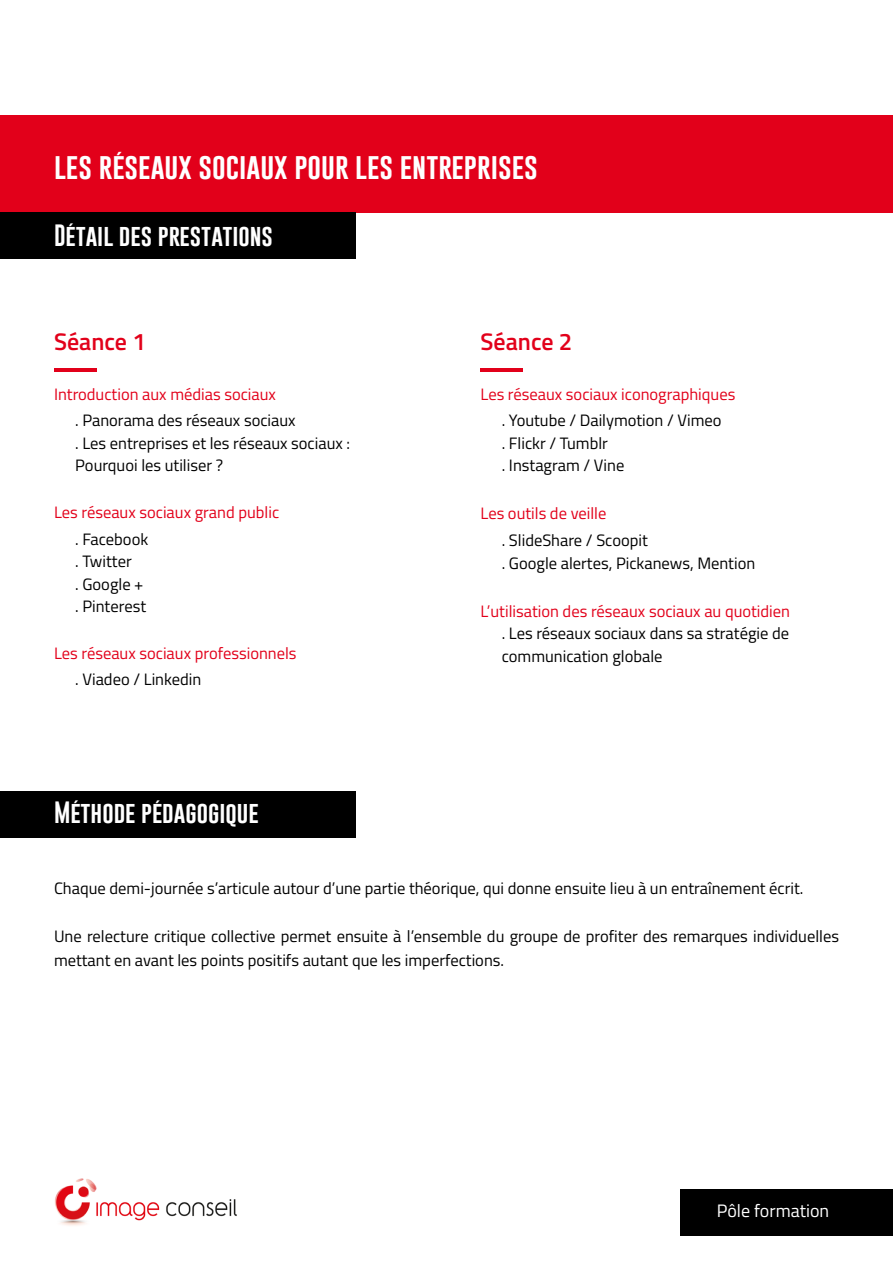
<style>
.page{position:relative;width:893px;height:1263px;background:#fff}
.page>*{position:absolute;margin:0;border:0;box-sizing:border-box;transform-origin:0 0}
.t1{font:27px "Gobold";color:#fff}
.t2{font:600 24px "Titillium Web";color:#e2001a}
.t3{font:22.5px "Gobold";color:#fff}
.t4{font:18px "Titillium Web";color:#fff}
.t5{font:16.5px/22.5px "Titillium Web";color:#000}
.t6{font:16.5px "Titillium Web";color:#e2001a}
</style>
<div class="page">
<div style="left:0;top:115px;width:893px;height:98px;background:#e2001a"></div>
<div style="left:0;top:213px;width:355px;height:46px;background:#000"></div>
<div style="left:0;top:792px;width:355px;height:46px;background:#000"></div>
<div style="left:680px;top:1189px;width:213px;height:46px;background:#000"></div>
<img style="left:55px;top:1178px;width:182px;height:48px">
<hr style="left:54px;top:368px;width:43px;height:3px;background:#e2001a">
<hr style="left:480px;top:368px;width:43px;height:3px;background:#e2001a">
<h1 class="t1" style="left:54px;top:149px;width:485px">les réseaux sociaux pour les entreprises</h1>
<h3 class="t3" style="left:54px;top:221px;width:220px">Détail des prestations</h3>
<h2 class="t2" style="left:54px;top:324px;width:93px">Séance 1</h2>
<p class="t6" style="left:54px;top:382px;width:224px">Introduction aux médias sociaux</p>
<p class="t5" style="left:75px;top:409px;width:276px">. Panorama des réseaux sociaux<br>. Les entreprises et les réseaux sociaux :<br>Pourquoi les utiliser ?</p>
<p class="t6" style="left:54px;top:500px;width:227px">Les réseaux sociaux grand public</p>
<p class="t5" style="left:75px;top:527px;width:75px">. Facebook . Twitter<br>. Google + . Pinterest</p>
<p class="t6" style="left:54px;top:641px;width:244px">Les réseaux sociaux professionnels</p>
<p class="t5" style="left:75px;top:668px;width:128px">. Viadeo / Linkedin</p>
<h3 class="t3" style="left:54px;top:798px;width:206px">Méthode pédagogique</h3>
<h2 class="t2" style="left:480px;top:324px;width:93px">Séance 2</h2>
<p class="t6" style="left:480px;top:382px;width:256px">Les réseaux sociaux iconographiques</p>
<p class="t5" style="left:502px;top:409px;width:221px">. Youtube / Dailymotion / Vimeo . Flickr / Tumblr<br>. Instagram / Vine</p>
<p class="t6" style="left:480px;top:502px;width:127px">Les outils de veille</p>
<p class="t5" style="left:502px;top:528px;width:255px">. SlideShare / Scoopit<br>. Google alertes, Pickanews, Mention</p>
<p class="t6" style="left:480px;top:599px;width:311px">L’utilisation des réseaux sociaux au quotidien</p>
<p class="t5" style="left:502px;top:621px;width:289px">. Les réseaux sociaux dans sa stratégie de communication globale</p>
<p class="t5" style="left:54px;top:876px;width:751px">Chaque demi-journée s’articule autour d’une partie théorique, qui donne ensuite lieu à un entraînement écrit.</p>
<p class="t5" style="left:54px;top:923px;width:786px;line-height:24px">Une relecture critique collective permet ensuite à l’ensemble du groupe de profiter des remarques individuelles mettant en avant les points positifs autant que les imperfections.</p>
<p class="t4" style="left:717px;top:1198px;width:114px">Pôle formation</p>
</div>
